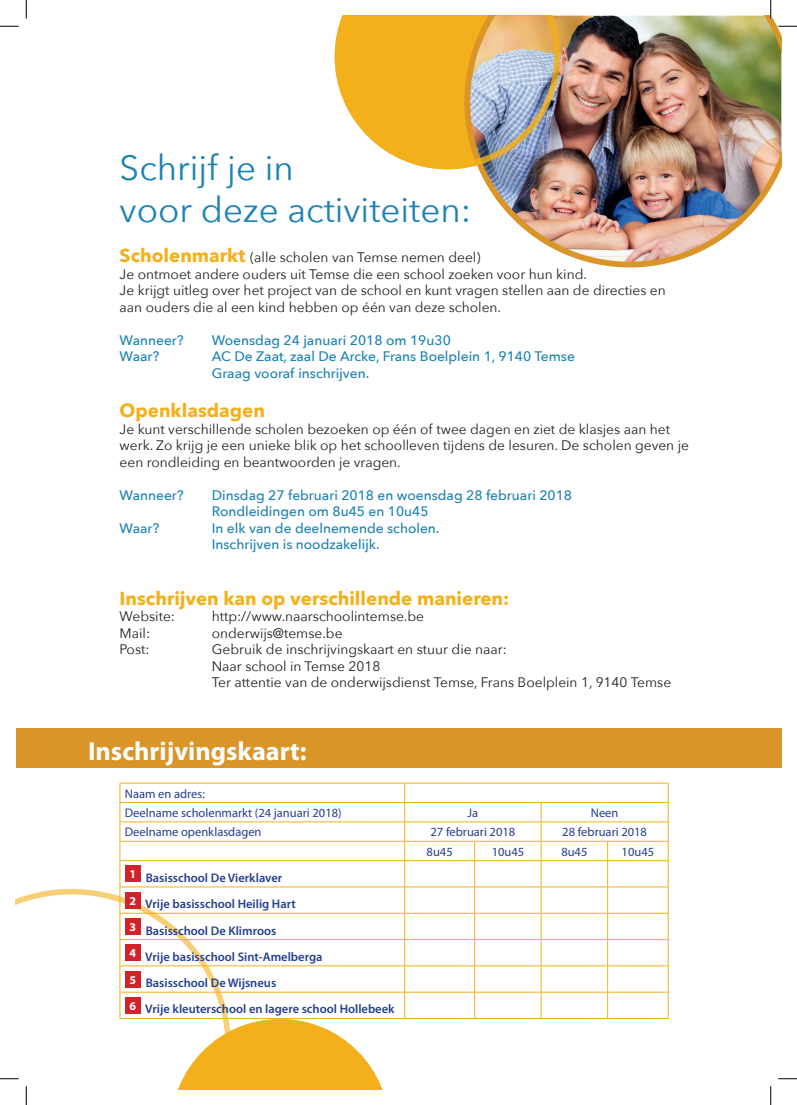
<style>
.page{position:relative;width:797px;height:1105px;background:#fff}
.page>*{position:absolute;margin:0;border:0;box-sizing:border-box;transform-origin:0 0}
.t1{font:35px/42px "Avenir Next";color:#1b82b3}
.t2{font:700 26.25px "Myriad Pro";color:#fff}
.t3{font:700 18.75px "Avenir Next";color:#f3b01a}
.t4{font:13.75px/16.5px "Avenir Next";color:#231f20}
.t5{font:500 13.75px/16.5px "Avenir Next";color:#1b82b3}
.t6{font:600 12.5px/26.2px "Myriad Pro";color:#253f8e}
.t7{font:12.5px/19.4px "Myriad Pro";color:#253f8e}
.s1{font-weight:700;font-size:18.75px;color:#f3b01a}
</style>
<div class="page">
<svg style="left:16px;top:889px;width:215px;height:191px"></svg>
<svg style="left:171px;top:1019px;width:211px;height:70px"></svg>
<hr style="left:120px;top:783px;width:284px;height:1px;background:#f3b01a">
<hr style="left:404px;top:783px;width:70px;height:1px;background:#f3b01a">
<hr style="left:474px;top:783px;width:67px;height:1px;background:#f3b01a">
<hr style="left:541px;top:783px;width:66px;height:1px;background:#f3b01a">
<hr style="left:607px;top:783px;width:61px;height:1px;background:#f3b01a">
<hr style="left:120px;top:802px;width:284px;height:1px;background:#f3b01a">
<hr style="left:404px;top:802px;width:70px;height:1px;background:#f3b01a">
<hr style="left:474px;top:802px;width:67px;height:1px;background:#f3b01a">
<hr style="left:541px;top:802px;width:66px;height:1px;background:#f3b01a">
<hr style="left:607px;top:802px;width:61px;height:1px;background:#f3b01a">
<hr style="left:120px;top:821px;width:284px;height:1px;background:#f3b01a">
<hr style="left:404px;top:821px;width:70px;height:1px;background:#f3b01a">
<hr style="left:474px;top:821px;width:67px;height:1px;background:#f3b01a">
<hr style="left:541px;top:821px;width:66px;height:1px;background:#f3b01a">
<hr style="left:607px;top:821px;width:61px;height:1px;background:#f3b01a">
<hr style="left:120px;top:841px;width:284px;height:1px;background:#f3b01a">
<hr style="left:404px;top:841px;width:70px;height:1px;background:#f3b01a">
<hr style="left:474px;top:841px;width:67px;height:1px;background:#f3b01a">
<hr style="left:541px;top:841px;width:66px;height:1px;background:#f3b01a">
<hr style="left:607px;top:841px;width:61px;height:1px;background:#f3b01a">
<hr style="left:120px;top:860px;width:284px;height:1px;background:#f3b01a">
<hr style="left:404px;top:860px;width:70px;height:1px;background:#f3b01a">
<hr style="left:474px;top:860px;width:67px;height:1px;background:#f3b01a">
<hr style="left:541px;top:860px;width:66px;height:1px;background:#f3b01a">
<hr style="left:607px;top:860px;width:61px;height:1px;background:#f3b01a">
<hr style="left:120px;top:887px;width:284px;height:1px;background:#f3b01a">
<hr style="left:404px;top:887px;width:70px;height:1px;background:#f3b01a">
<hr style="left:474px;top:887px;width:67px;height:1px;background:#f3b01a">
<hr style="left:541px;top:887px;width:66px;height:1px;background:#f3b01a">
<hr style="left:607px;top:887px;width:61px;height:1px;background:#f3b01a">
<hr style="left:120px;top:913px;width:284px;height:1px;background:#f3b01a">
<hr style="left:404px;top:913px;width:70px;height:1px;background:#f3b01a">
<hr style="left:474px;top:913px;width:67px;height:1px;background:#f3b01a">
<hr style="left:541px;top:913px;width:66px;height:1px;background:#f3b01a">
<hr style="left:607px;top:913px;width:61px;height:1px;background:#f3b01a">
<hr style="left:120px;top:939px;width:284px;height:1px;background:#f3b01a">
<hr style="left:404px;top:939px;width:70px;height:1px;background:#f3b01a">
<hr style="left:474px;top:939px;width:67px;height:1px;background:#f3b01a">
<hr style="left:541px;top:939px;width:66px;height:1px;background:#f3b01a">
<hr style="left:607px;top:939px;width:61px;height:1px;background:#f3b01a">
<hr style="left:120px;top:965px;width:284px;height:1px;background:#f3b01a">
<hr style="left:404px;top:965px;width:70px;height:1px;background:#f3b01a">
<hr style="left:474px;top:965px;width:67px;height:1px;background:#f3b01a">
<hr style="left:541px;top:965px;width:66px;height:1px;background:#f3b01a">
<hr style="left:607px;top:965px;width:61px;height:1px;background:#f3b01a">
<hr style="left:120px;top:992px;width:284px;height:1px;background:#f3b01a">
<svg style="left:120px;top:783px;width:1px;height:235px"></svg>
<hr style="left:404px;top:992px;width:70px;height:1px;background:#f3b01a">
<svg style="left:404px;top:783px;width:1px;height:235px"></svg>
<hr style="left:474px;top:992px;width:67px;height:1px;background:#f3b01a">
<svg style="left:474px;top:841px;width:1px;height:177px"></svg>
<hr style="left:541px;top:992px;width:66px;height:1px;background:#f3b01a">
<svg style="left:541px;top:803px;width:1px;height:215px"></svg>
<hr style="left:607px;top:992px;width:61px;height:1px;background:#f3b01a">
<svg style="left:607px;top:841px;width:1px;height:177px"></svg>
<svg style="left:668px;top:783px;width:1px;height:235px"></svg>
<hr style="left:120px;top:1018px;width:284px;height:1px;background:#f3b01a">
<hr style="left:404px;top:1018px;width:70px;height:1px;background:#f3b01a">
<hr style="left:474px;top:1018px;width:67px;height:1px;background:#f3b01a">
<hr style="left:541px;top:1018px;width:66px;height:1px;background:#f3b01a">
<hr style="left:607px;top:1018px;width:61px;height:1px;background:#f3b01a">
<div style="left:125px;top:866px;width:15px;height:16px;background:#d1232a"></div>
<div style="left:125px;top:892px;width:15px;height:16px;background:#d1232a"></div>
<div style="left:125px;top:918px;width:15px;height:16px;background:#d1232a"></div>
<div style="left:125px;top:944px;width:15px;height:17px;background:#d1232a"></div>
<div style="left:125px;top:971px;width:15px;height:16px;background:#d1232a"></div>
<div style="left:125px;top:997px;width:15px;height:16px;background:#d1232a"></div>
<div style="left:16px;top:728px;width:765px;height:40px;background:#d99527"></div>
<img style="left:478px;top:16px;width:303px;height:251px">
<svg style="left:335px;top:16px;width:225px;height:153px"></svg>
<svg style="left:0;top:25px;width:19px;height:2px"></svg>
<svg style="left:778px;top:25px;width:19px;height:2px"></svg>
<svg style="left:0;top:1078px;width:19px;height:1px"></svg>
<svg style="left:778px;top:1078px;width:19px;height:1px"></svg>
<svg style="left:25px;top:0;width:2px;height:19px"></svg>
<svg style="left:25px;top:1086px;width:2px;height:19px"></svg>
<svg style="left:770px;top:0;width:1px;height:19px"></svg>
<svg style="left:770px;top:1086px;width:1px;height:19px"></svg>
<h1 class="t1" style="left:120px;top:145px;width:353px">Schrijf je in<br>voor deze activiteiten:</h1>
<p class="t4" style="left:120px;top:249px;width:547px"><span class="s1">Scholenmarkt</span> (alle scholen van Temse nemen deel)<br>Je ontmoet andere ouders uit Temse die een school zoeken voor hun kind.<br>Je krijgt uitleg over het project van de school en kunt vragen stellen aan de directies en aan ouders die al een kind hebben op één van deze scholen.</p>
<p class="t5" style="left:120px;top:331px;width:66px">Wanneer?</p>
<p class="t5" style="left:212px;top:331px;width:240px">Woensdag 24 januari 2018 om 19u30</p>
<p class="t5" style="left:120px;top:348px;width:41px">Waar?</p>
<p class="t5" style="left:212px;top:348px;width:364px">AC De Zaat, zaal De Arcke, Frans Boelplein 1, 9140 Temse<br>Graag vooraf inschrijven.</p>
<h3 class="t3" style="left:120px;top:394px;width:147px">Openklasdagen</h3>
<p class="t4" style="left:120px;top:420px;width:571px">Je kunt verschillende scholen bezoeken op één of twee dagen en ziet de klasjes aan het werk. Zo krijg je een unieke blik op het schoolleven tijdens de lesuren. De scholen geven je een rondleiding en beantwoorden je vragen.</p>
<p class="t5" style="left:120px;top:486px;width:66px">Wanneer?</p>
<p class="t5" style="left:212px;top:486px;width:362px">Dinsdag 27 februari 2018 en woensdag 28 februari 2018<br>Rondleidingen om 8u45 en 10u45</p>
<p class="t5" style="left:120px;top:519px;width:41px">Waar?</p>
<p class="t5" style="left:212px;top:519px;width:229px">In elk van de deelnemende scholen.<br>Inschrijven is noodzakelijk.</p>
<h3 class="t3" style="left:120px;top:582px;width:391px">Inschrijven kan op verschillende manieren:</h3>
<p class="t4" style="left:120px;top:607px;width:57px">Website:</p>
<p class="t4" style="left:212px;top:607px;width:214px">http://www.naarschoolintemse.be</p>
<p class="t4" style="left:120px;top:624px;width:32px">Mail:</p>
<p class="t4" style="left:212px;top:624px;width:132px">onderwijs@temse.be</p>
<p class="t4" style="left:120px;top:640px;width:31px">Post:</p>
<p class="t4" style="left:212px;top:640px;width:461px">Gebruik de inschrijvingskaart en stuur die naar:<br>Naar school in Temse 2018<br>Ter attentie van de onderwijsdienst Temse, Frans Boelplein 1, 9140 Temse</p>
<h2 class="t2" style="left:88px;top:736px;width:220px">Inschrijvingskaart:</h2>
<p class="t7" style="left:125px;top:784px;width:218px">Naam en adres:<br>Deelname scholenmarkt (24 januari 2018)</p>
<p class="t7" style="left:467px;top:803px;width:12px">Ja</p>
<p class="t7" style="left:591px;top:803px;width:29px">Neen</p>
<p class="t7" style="left:125px;top:823px;width:138px">Deelname openklasdagen</p>
<p class="t7" style="left:430px;top:823px;width:86px">27 februari 2018</p>
<p class="t7" style="left:562px;top:823px;width:86px">28 februari 2018</p>
<p class="t7" style="left:426px;top:842px;width:28px">8u45</p>
<p class="t7" style="left:491px;top:842px;width:34px">10u45</p>
<p class="t7" style="left:561px;top:842px;width:28px">8u45</p>
<p class="t7" style="left:621px;top:842px;width:34px">10u45</p>
<p class="t6" style="left:129px;top:865px;width:267px"><sup>1</sup> Basisschool De Vierklaver<br><sup>2</sup> Vrije basisschool Heilig Hart<br><sup>3</sup> Basisschool De Klimroos<br><sup>4</sup> Vrije basisschool Sint-Amelberga<br><sup>5</sup> Basisschool De Wijsneus<br><sup>6</sup> Vrije kleuterschool en lagere school Hollebeek</p>
</div>
